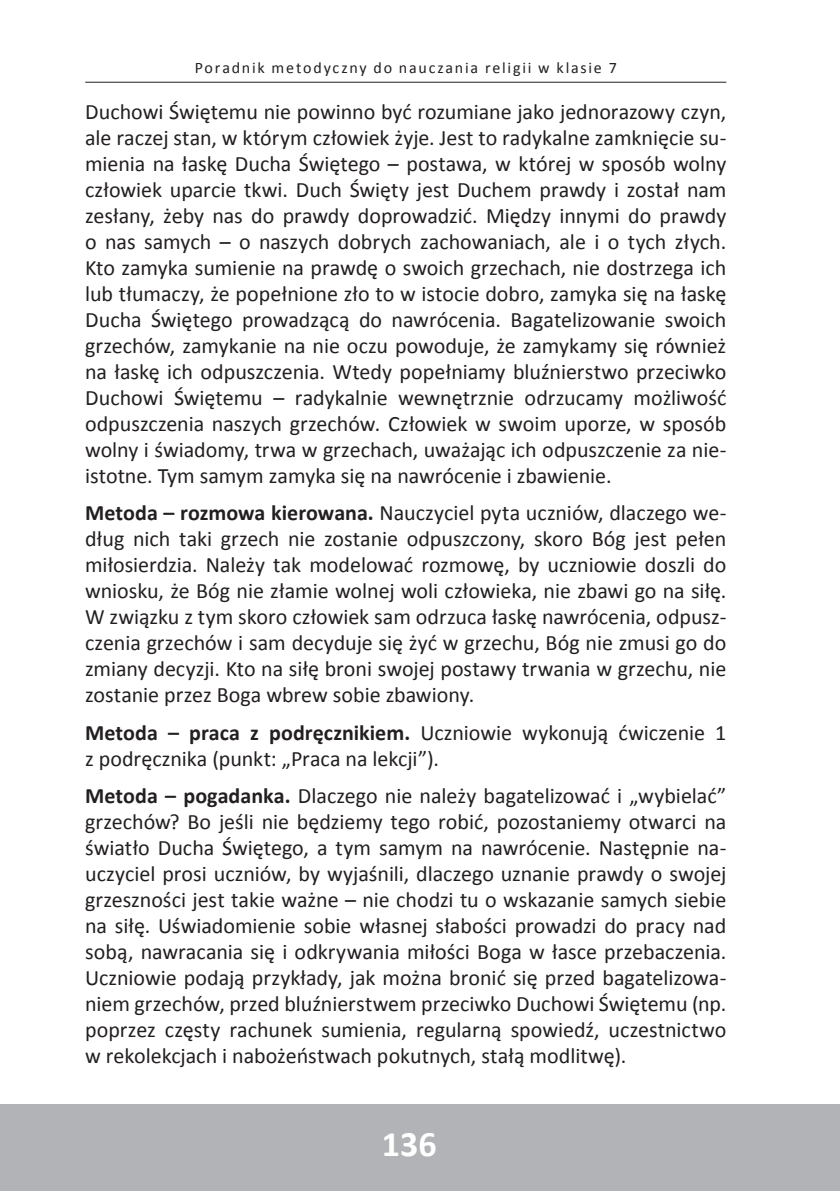
<style>
.page{position:relative;width:840px;height:1191px;background:#fff}
.page>*{position:absolute;margin:0;border:0;box-sizing:border-box;transform-origin:0 0}
.t1{font:700 36px "Calibri";color:#fff}
.t2{font:22px/26px "Calibri";color:#231f20;text-align:justify}
.t3{font:16px "Calibri";letter-spacing:.11em;color:#231f20}
.s1{font-weight:700}
</style>
<div class="page">
<div style="left:0;top:1104px;width:839px;height:87px;background:#b2b3b7"></div>
<hr style="left:85px;top:82px;width:641px;height:1px;background:#231f20">
<p class="t3" style="left:194px;top:58px;width:423px">Poradnik metodyczny do nauczania religii w klasie 7</p>
<p class="t2" style="left:85px;top:98px;width:642px">Duchowi Świętemu nie powinno być rozumiane jako jednorazowy czyn, ale raczej stan, w którym człowiek żyje. Jest to radykalne zamknięcie su&shy;mienia na łaskę Ducha Świętego – postawa, w której w sposób wolny człowiek uparcie tkwi. Duch Święty jest Duchem prawdy i został nam zesłany, żeby nas do prawdy doprowadzić. Między innymi do prawdy o nas samych – o naszych dobrych zachowaniach, ale i o tych złych.<br>Kto zamyka sumienie na prawdę o swoich grzechach, nie dostrzega ich lub tłumaczy, że popełnione zło to w istocie dobro, zamyka się na łaskę Ducha Świętego prowadzącą do nawrócenia. Bagatelizowanie swoich grzechów, zamykanie na nie oczu powoduje, że zamykamy się również na łaskę ich odpuszczenia. Wtedy popełniamy bluźnierstwo przeciwko Duchowi Świętemu – radykalnie wewnętrznie odrzucamy możliwość odpuszczenia naszych grzechów. Człowiek w swoim uporze, w sposób wolny i świadomy, trwa w grzechach, uważając ich odpuszczenie za nie&shy;istotne. Tym samym zamyka się na nawrócenie i zbawienie.</p>
<p class="t2" style="left:85px;top:500px;width:642px"><span class="s1">Metoda – rozmowa kierowana.</span> Nauczyciel pyta uczniów, dlaczego we&shy;dług nich taki grzech nie zostanie odpuszczony, skoro Bóg jest pełen miłosierdzia. Należy tak modelować rozmowę, by uczniowie doszli do wniosku, że Bóg nie złamie wolnej woli człowieka, nie zbawi go na siłę.<br>W związku z tym skoro człowiek sam odrzuca łaskę nawrócenia, odpusz&shy;czenia grzechów i sam decyduje się żyć w grzechu, Bóg nie zmusi go do zmiany decyzji. Kto na siłę broni swojej postawy trwania w grzechu, nie zostanie przez Boga wbrew sobie zbawiony.</p>
<p class="t2" style="left:85px;top:719px;width:642px"><span class="s1">Metoda – praca z podręcznikiem.</span> Uczniowie wykonują ćwiczenie 1 z podręcznika (punkt: „Praca na lekcji”).</p>
<p class="t2" style="left:85px;top:782px;width:642px"><span class="s1">Metoda – pogadanka.</span> Dlaczego nie należy bagatelizować i „wybielać” grzechów? Bo jeśli nie będziemy tego robić, pozostaniemy otwarci na światło Ducha Świętego, a tym samym na nawrócenie. Następnie na&shy;uczyciel prosi uczniów, by wyjaśnili, dlaczego uznanie prawdy o swojej grzeszności jest takie ważne – nie chodzi tu o wskazanie samych siebie na siłę. Uświadomienie sobie własnej słabości prowadzi do pracy nad sobą, nawracania się i odkrywania miłości Boga w łasce przebaczenia.<br>Uczniowie podają przykłady, jak można bronić się przed bagatelizowa&shy;niem grzechów, przed bluźnierstwem przeciwko Duchowi Świętemu (np. poprzez częsty rachunek sumienia, regularną spowiedź, uczestnictwo w rekolekcjach i nabożeństwach pokutnych, stałą modlitwę).</p>
<p class="t1" style="left:382px;top:1120px;width:56px">136</p>
</div>
